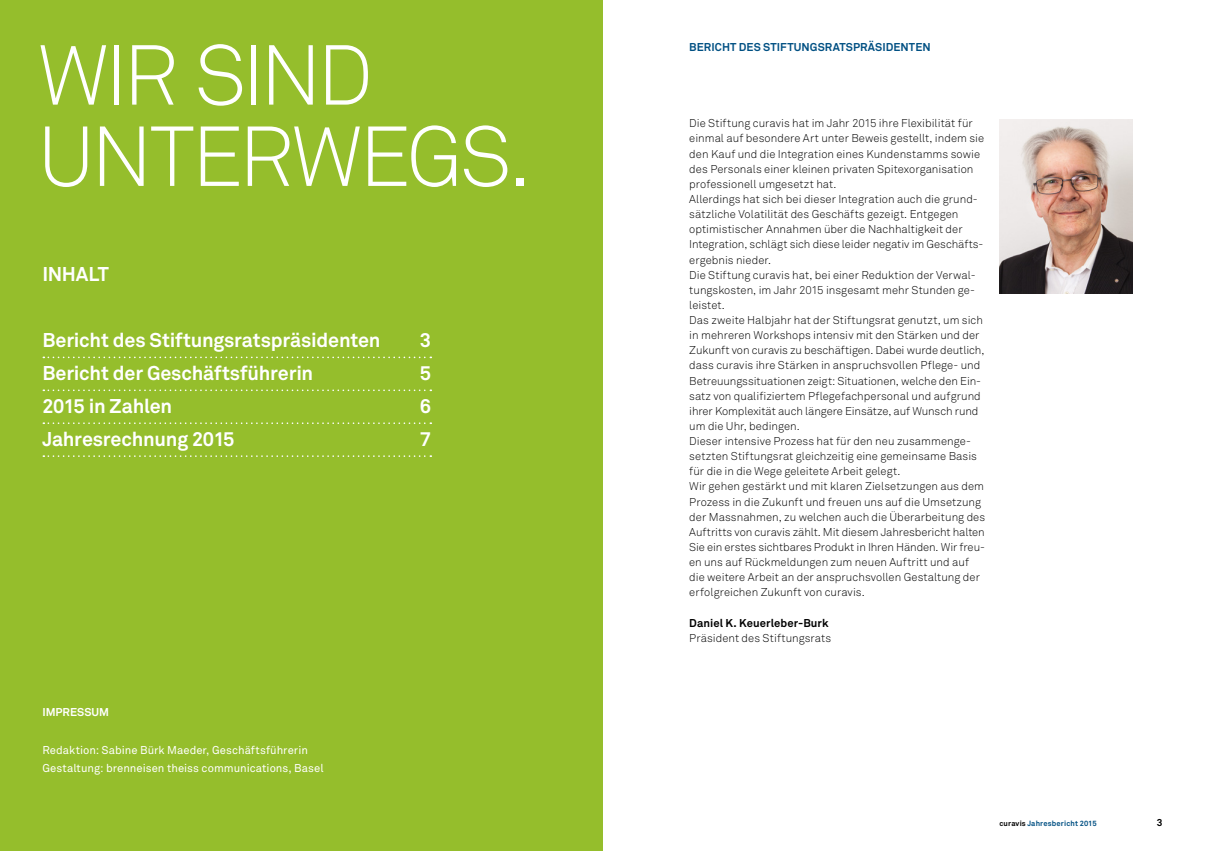
<style>
.page{position:relative;width:1205px;height:851px;background:#fff}
.page>*{position:absolute;margin:0;border:0;box-sizing:border-box;transform-origin:0 0}
.t1{font:83.75px/81.2px "Akkurat Light Pro";letter-spacing:-.05em;color:#fff}
.t2{font:700 19.75px "Akkurat Pro";letter-spacing:-.01em;color:#fff}
.t3{font:11.25px/15.1px "Akkurat Light Pro";color:#000}
.t4{font:11.25px/18.8px "Akkurat Pro";color:#fff}
.t5{font:700 11.25px "Akkurat Pro";letter-spacing:.005em;color:#005083}
.t6{font:700 11.25px "Akkurat Pro";letter-spacing:.01em;color:#000}
.t7{font:700 11.25px "Akkurat Pro";color:#fff}
.t8{font:700 10px "Akkurat Pro";color:#000}
.t9{font:700 7.5px "Akkurat Pro";letter-spacing:.025em;color:#005083}
.s1{color:#000}
</style>
<div class="page">
<div style="left:0;top:0;width:602px;height:850px;background:#95be2c"></div>
<img style="left:999px;top:119px;width:133px;height:174px">
<svg style="left:43px;top:356px;width:388px;height:2px"></svg>
<svg style="left:43px;top:389px;width:388px;height:2px"></svg>
<svg style="left:43px;top:422px;width:388px;height:2px"></svg>
<svg style="left:43px;top:455px;width:388px;height:2px"></svg>
<h1 class="t1" style="left:37px;top:36px;width:495px">WIR SIND<br>UNTERWEGS.</h1>
<h2 class="t2" style="left:43px;top:262px;width:68px">INHALT</h2>
<h2 class="t2" style="left:43px;top:328px;width:340px">Bericht des Stiftungsratspräsidenten</h2>
<h2 class="t2" style="left:420px;top:328px;width:13px">3</h2>
<h2 class="t2" style="left:43px;top:361px;width:272px">Bericht der Geschäftsführerin</h2>
<h2 class="t2" style="left:420px;top:361px;width:13px">5</h2>
<h2 class="t2" style="left:43px;top:394px;width:131px">2015 in Zahlen</h2>
<h2 class="t2" style="left:420px;top:394px;width:13px">6</h2>
<h2 class="t2" style="left:43px;top:426px;width:193px">Jahresrechnung 2015</h2>
<h2 class="t2" style="left:420px;top:426px;width:13px">7</h2>
<p class="t7" style="left:43px;top:705px;width:68px">IMPRESSUM</p>
<p class="t4" style="left:43px;top:740px;width:283px">Redaktion: Sabine Bürk Maeder, Geschäftsführerin<br>Gestaltung: brenneisen theiss communications, Basel</p>
<p class="t5" style="left:689px;top:40px;width:243px">BERICHT DES STIFTUNGSRATSPRÄSIDENTEN</p>
<p class="t3" style="left:689px;top:116px;width:297px">Die Stiftung curavis hat im Jahr 2015 ihre Flexibilität für einmal auf besondere Art unter Beweis gestellt, indem sie den Kauf und die Integration eines Kundenstamms sowie des Personals einer kleinen privaten Spitexorganisation professionell umgesetzt hat.<br>Allerdings hat sich bei dieser Integration auch die grund&shy;sätzliche Volatilität des Geschäfts gezeigt. Entgegen optimistischer Annahmen über die Nachhaltigkeit der Integration, schlägt sich diese leider negativ im Geschäfts&shy;ergebnis nieder.<br>Die Stiftung curavis hat, bei einer Reduktion der Verwal&shy;tungskosten, im Jahr 2015 insgesamt mehr Stunden ge&shy;leistet.<br>Das zweite Halbjahr hat der Stiftungsrat genutzt, um sich in mehreren Workshops intensiv mit den Stärken und der Zukunft von curavis zu beschäftigen. Dabei wurde deutlich, dass curavis ihre Stärken in anspruchsvollen Pflege- und Betreuungssituationen zeigt: Situationen, welche den Ein&shy;satz von qualifiziertem Pflegefachpersonal und aufgrund ihrer Komplexität auch längere Einsätze, auf Wunsch rund um die Uhr, bedingen.<br>Dieser intensive Prozess hat für den neu zusammenge&shy;setzten Stiftungsrat gleichzeitig eine gemeinsame Basis für die in die Wege geleitete Arbeit gelegt.<br>Wir gehen gestärkt und mit klaren Zielsetzungen aus dem Prozess in die Zukunft und freuen uns auf die Umsetzung der Massnahmen, zu welchen auch die Überarbeitung des Auftritts von curavis zählt. Mit diesem Jahresbericht halten Sie ein erstes sichtbares Produkt in Ihren Händen. Wir freu&shy;en uns auf Rückmeldungen zum neuen Auftritt und auf die weitere Arbeit an der anspruchsvollen Gestaltung der erfolgreichen Zukunft von curavis.</p>
<p class="t6" style="left:689px;top:615px;width:141px">Daniel K. Keuerleber-Burk</p>
<p class="t3" style="left:689px;top:630px;width:143px">Präsident des Stiftungsrats</p>
<p class="t9" style="left:999px;top:818px;width:99px"><span class="s1">curavis</span> Jahresbericht 2015</p>
<p class="t8" style="left:1157px;top:816px;width:7px">3</p>
</div>
